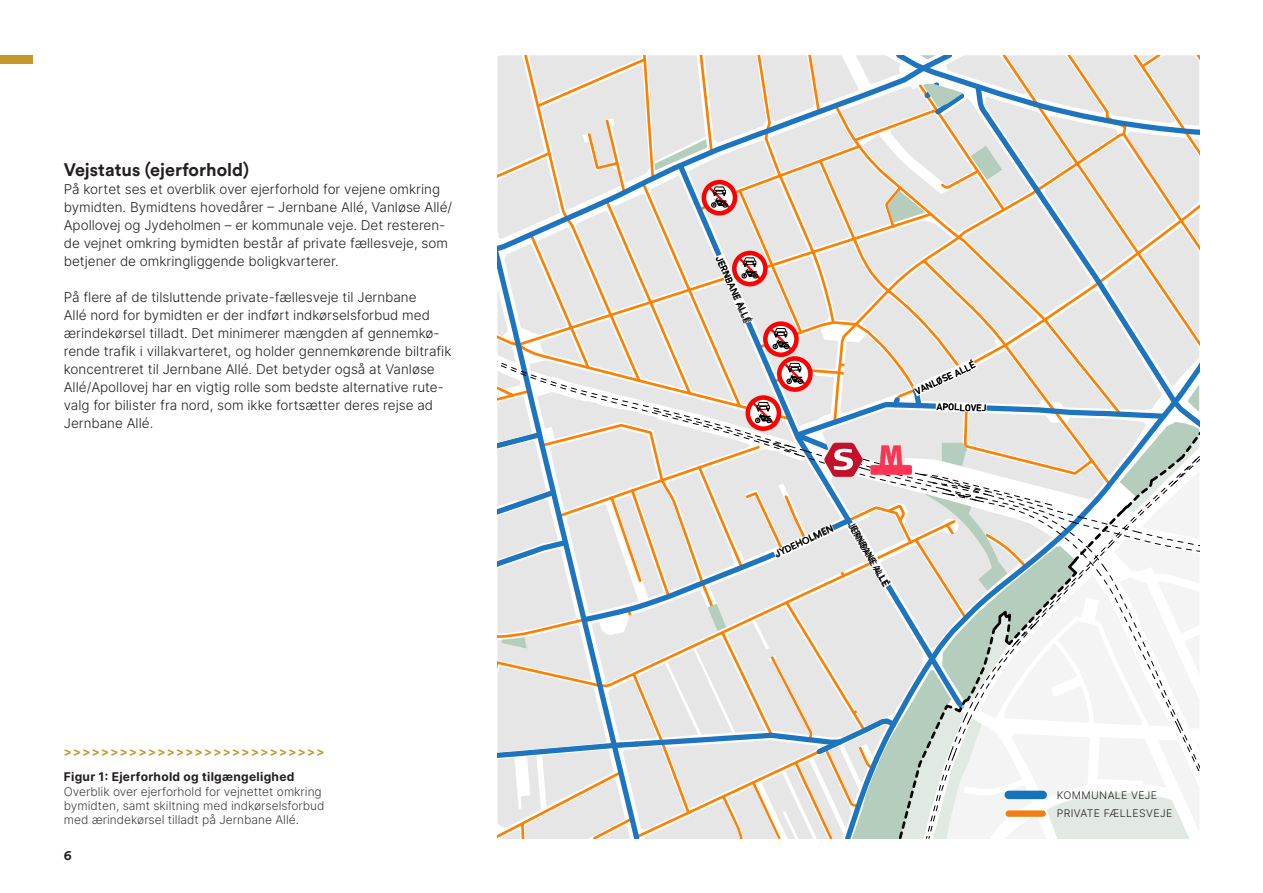
<style>
.page{position:relative;width:1263px;height:893px;background:#fff}
.page>*{position:absolute;margin:0;border:0;box-sizing:border-box;transform-origin:0 0}
.t1{font:700 18px "Circular Std";color:#231f20}
.t2{font:300 13.5px/18px "Inter";color:#231f20}
.t3{font:700 13.5px "Circular Std";color:#231f20}
.t4{font:300 12px/14.4px "Inter";color:#3e3e3f}
.t5{font:700 12px "Inter";letter-spacing:.025em;color:#231f20}
.t6{font:700 12px "Inter";color:#c6972a}
.t7{font:300 10.5px/18px "Inter";letter-spacing:.035em;color:#231f20}
.t8{font:9.3px "Circular Std";color:#000}
.t9{font:9.3px "Bahnschrift";color:#000}
</style>
<div class="page">
<div style="left:0;top:55px;width:32px;height:9px;background:#c6972a"></div>
<svg style="left:497px;top:55px;width:702px;height:784px"></svg>
<img style="left:870px;top:445px;width:41px;height:29px">
<h1 class="t1" style="left:64px;top:158px;width:187px">Vejstatus (ejerforhold)</h1>
<p class="t2" style="left:64px;top:180px;width:390px">På kortet ses et overblik over ejerforhold for vejene omkring bymidten. Bymidtens hovedårer – Jernbane Allé, Vanløse Allé/ Apollovej og Jydeholmen – er kommunale veje. Det resteren&shy;de vejnet omkring bymidten består af private fællesveje, som betjener de omkringliggende boligkvarterer.</p>
<p class="t2" style="left:64px;top:288px;width:389px">På flere af de tilsluttende private-fællesveje til Jernbane<br>Allé nord for bymidten er der indført indkørselsforbud med ærindekørsel tilladt. Det minimerer mængden af gennemkø&shy;rende trafik i villakvarteret, og holder gennemkørende biltrafik koncentreret til Jernbane Allé. Det betyder også at Vanløse Allé/Apollovej har en vigtig rolle som bedste alternative rute&shy;valg for bilister fra nord, som ikke fortsætter deres rejse ad Jernbane Allé.</p>
<p class="t6" style="left:64px;top:745px;width:262px">&gt;&gt;&gt;&gt;&gt;&gt;&gt;&gt;&gt;&gt;&gt;&gt;&gt;&gt;&gt;&gt;&gt;&gt;&gt;&gt;&gt;&gt;&gt;&gt;&gt;&gt;&gt;&gt;</p>
<p class="t5" style="left:64px;top:770px;width:232px">Figur 1: Ejerforhold og tilgængelighed</p>
<p class="t4" style="left:64px;top:784px;width:262px">Overblik over ejerforhold for vejnettet omkring bymidten, samt skiltning med indkørselsforbud med ærindekørsel tilladt på Jernbane Allé.</p>
<p class="t3" style="left:64px;top:850px;width:9px">6</p>
<p class="t8" style="left:724px;top:254px;width:74px;rotate:67deg">JERNBANE ALLÉ</p>
<p class="t8" style="left:723px;top:254px;width:74px;rotate:65deg">JERNBANE ALLÉ</p>
<p class="t9" style="left:913px;top:387px;width:67px;rotate:-25deg">VANLØSE ALLÉ</p>
<p class="t9" style="left:937px;top:401px;width:52px;rotate:2deg">APOLLOVEJ</p>
<p class="t8" style="left:773px;top:550px;width:65px;rotate:-25deg">JYDEHOLMEN</p>
<p class="t9" style="left:856px;top:522px;width:73px;rotate:60deg">JERNBANE ALLÉ</p>
<p class="t7" style="left:1057px;top:786px;width:117px">KOMMUNALE VEJE<br>PRIVATE FÆLLESVEJE</p>
</div>
